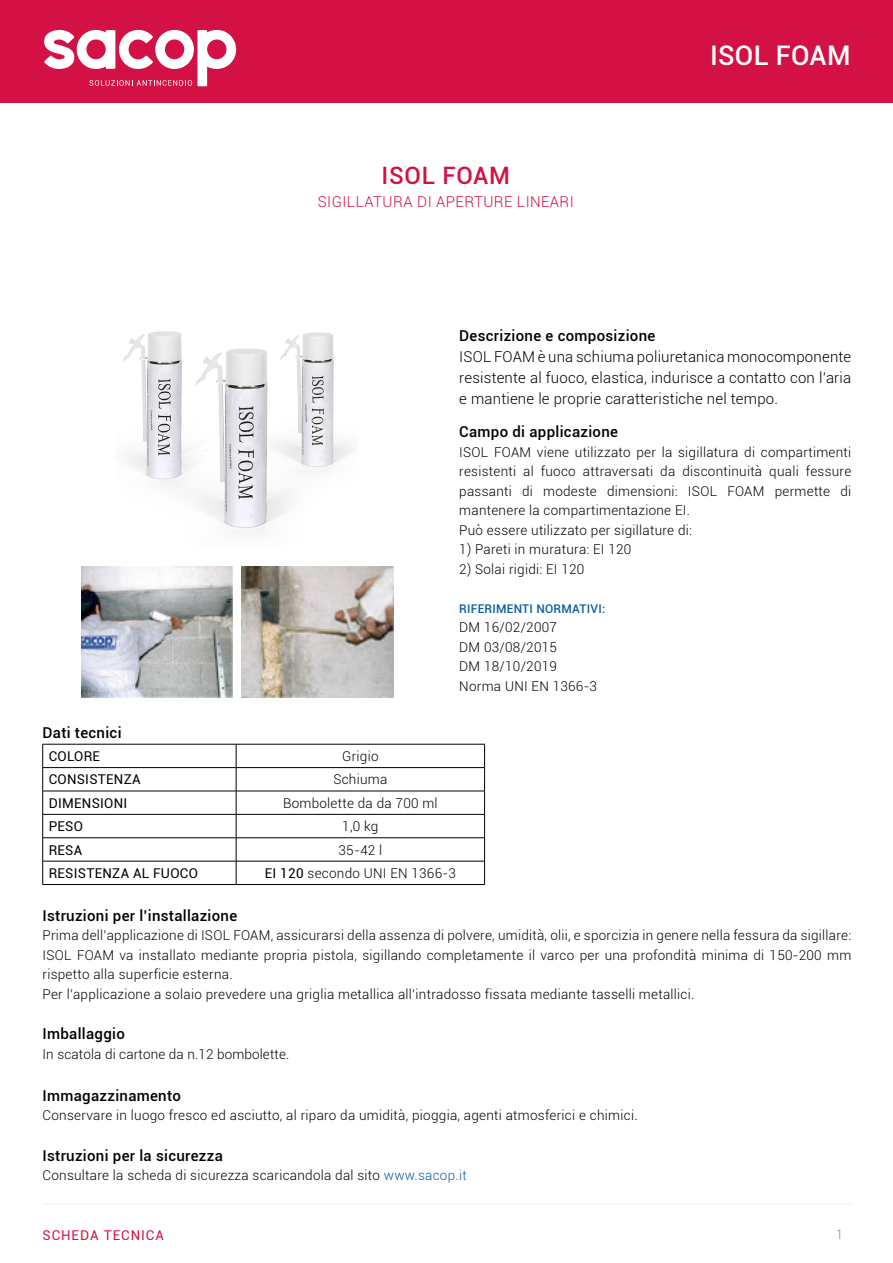
<style>
.page{position:relative;width:893px;height:1263px;background:#fff}
.page>*{position:absolute;margin:0;border:0;box-sizing:border-box;transform-origin:0 0}
.t1{font:500 27px "Roboto";letter-spacing:.01em;color:#fff}
.t2{font:500 24px "Roboto";letter-spacing:.03em;color:#d31145}
.t3{font:300 15px/21px "Roboto";letter-spacing:.015em;color:#000;text-align:justify}
.t4{font:500 15px "Roboto";letter-spacing:.02em;color:#000}
.t5{font:300 15px "Roboto";letter-spacing:.03em;color:#d31145}
.t6{font:300 13.5px/19.5px "Roboto";letter-spacing:.02em;color:#000}
.t7{font:13.5px "Roboto";letter-spacing:.02em;color:#000}
.t8{font:13.5px "Roboto";letter-spacing:.07em;color:#d31145}
.t9{font:300 12.75px "Roboto";color:#878787}
.t10{font:500 12px "Roboto";letter-spacing:.02em;color:#095da5}
.s1{font-weight:400}
.s2{color:#095da5}
</style>
<div class="page">
<div style="left:0;top:0;width:893px;height:103px;background:#d31145"></div>
<hr style="left:43px;top:1203px;width:808px;height:2px;background:#f6f6f6">
<svg style="left:44px;top:30px;width:192px;height:56px"></svg>
<hr style="left:43px;top:744px;width:193px;height:1px;background:#000">
<hr style="left:236px;top:744px;width:249px;height:1px;background:#000">
<hr style="left:43px;top:767px;width:193px;height:1px;background:#000">
<hr style="left:236px;top:767px;width:249px;height:1px;background:#000">
<hr style="left:43px;top:791px;width:193px;height:1px;background:#000">
<hr style="left:236px;top:791px;width:249px;height:1px;background:#000">
<hr style="left:43px;top:814px;width:193px;height:1px;background:#000">
<hr style="left:236px;top:814px;width:249px;height:1px;background:#000">
<hr style="left:43px;top:837px;width:193px;height:1px;background:#000">
<hr style="left:236px;top:837px;width:249px;height:1px;background:#000">
<hr style="left:43px;top:861px;width:193px;height:1px;background:#000">
<svg style="left:42px;top:744px;width:1px;height:140px"></svg>
<hr style="left:236px;top:861px;width:249px;height:1px;background:#000">
<svg style="left:236px;top:744px;width:1px;height:140px"></svg>
<svg style="left:484px;top:744px;width:1px;height:140px"></svg>
<hr style="left:43px;top:884px;width:193px;height:1px;background:#000">
<hr style="left:236px;top:884px;width:249px;height:1px;background:#000">
<img style="left:123px;top:331px;width:229px;height:202px">
<img style="left:242px;top:566px;width:151px;height:131px">
<img style="left:81px;top:566px;width:151px;height:131px">
<h2 class="t2" style="left:381px;top:159px;width:130px">ISOL FOAM</h2>
<p class="t5" style="left:318px;top:191px;width:258px">SIGILLATURA DI APERTURE LINEARI</p>
<h1 class="t1" style="left:710px;top:36px;width:142px">ISOL FOAM</h1>
<p class="t4" style="left:459px;top:325px;width:198px">Descrizione e composizione</p>
<p class="t3" style="left:459px;top:346px;width:394px">ISOL FOAM è una schiuma poliuretanica monocomponente resistente al fuoco, elastica, indurisce a contatto con l’aria e mantiene le proprie caratteristiche nel tempo.</p>
<p class="t4" style="left:459px;top:421px;width:160px">Campo di applicazione</p>
<p class="t6" style="left:459px;top:442px;width:394px">ISOL FOAM viene utilizzato per la sigillatura di compartimenti resistenti al fuoco attraversati da discontinuità quali fessure passanti di modeste dimensioni: ISOL FOAM permette di mantenere la compartimentazione EI.<br>Può essere utilizzato per sigillature di:</p>
<p class="t6" style="left:459px;top:539px;width:174px">1) Pareti in muratura: EI 120</p>
<p class="t6" style="left:459px;top:559px;width:127px">2) Solai rigidi: EI 120</p>
<p class="t10" style="left:459px;top:600px;width:148px">RIFERIMENTI NORMATIVI:</p>
<p class="t6" style="left:459px;top:617px;width:139px">DM 16/02/2007<br>DM 03/08/2015<br>DM 18/10/2019<br>Norma UNI EN 1366-3</p>
<p class="t4" style="left:43px;top:722px;width:81px">Dati tecnici</p>
<p class="t7" style="left:49px;top:747px;width:53px">COLORE</p>
<p class="t6" style="left:342px;top:746px;width:38px">Grigio</p>
<p class="t7" style="left:49px;top:770px;width:93px">CONSISTENZA</p>
<p class="t6" style="left:333px;top:769px;width:56px">Schiuma</p>
<p class="t7" style="left:49px;top:793px;width:80px">DIMENSIONI</p>
<p class="t6" style="left:283px;top:793px;width:156px">Bombolette da da 700 ml</p>
<p class="t7" style="left:49px;top:817px;width:36px">PESO</p>
<p class="t6" style="left:342px;top:816px;width:38px">1,0 kg</p>
<p class="t7" style="left:49px;top:840px;width:35px">RESA</p>
<p class="t6" style="left:338px;top:839px;width:45px">35-42 l</p>
<p class="t7" style="left:49px;top:864px;width:151px">RESISTENZA AL FUOCO</p>
<p class="t6" style="left:265px;top:863px;width:193px"><span class="s1">EI 120</span> secondo UNI EN 1366-3</p>
<p class="t4" style="left:43px;top:905px;width:196px">Istruzioni per l’installazione</p>
<p class="t6" style="left:43px;top:925px;width:810px">Prima dell’applicazione di ISOL FOAM, assicurarsi della assenza di polvere, umidità, olii, e sporcizia in genere nella fessura da sigillare:<br>ISOL FOAM va installato mediante propria pistola, sigillando completamente il varco per una profondità minima di 150-200 mm rispetto alla superficie esterna.<br>Per l’applicazione a solaio prevedere una griglia metallica all’intradosso fissata mediante tasselli metallici.</p>
<p class="t4" style="left:43px;top:1023px;width:84px">Imballaggio</p>
<p class="t6" style="left:43px;top:1044px;width:248px">In scatola di cartone da n.12 bombolette.</p>
<p class="t4" style="left:43px;top:1085px;width:140px">Immagazzinamento</p>
<p class="t6" style="left:43px;top:1105px;width:596px">Conservare in luogo fresco ed asciutto, al riparo da umidità, pioggia, agenti atmosferici e chimici.</p>
<p class="t4" style="left:43px;top:1145px;width:182px">Istruzioni per la sicurezza</p>
<p class="t6" style="left:43px;top:1165px;width:426px">Consultare la scheda di sicurezza scaricandola dal sito <span class="s2">www.sacop.it</span></p>
<p class="t8" style="left:43px;top:1225px;width:123px">SCHEDA TECNICA</p>
<p class="t9" style="left:836px;top:1226px;width:9px">1</p>
</div>
